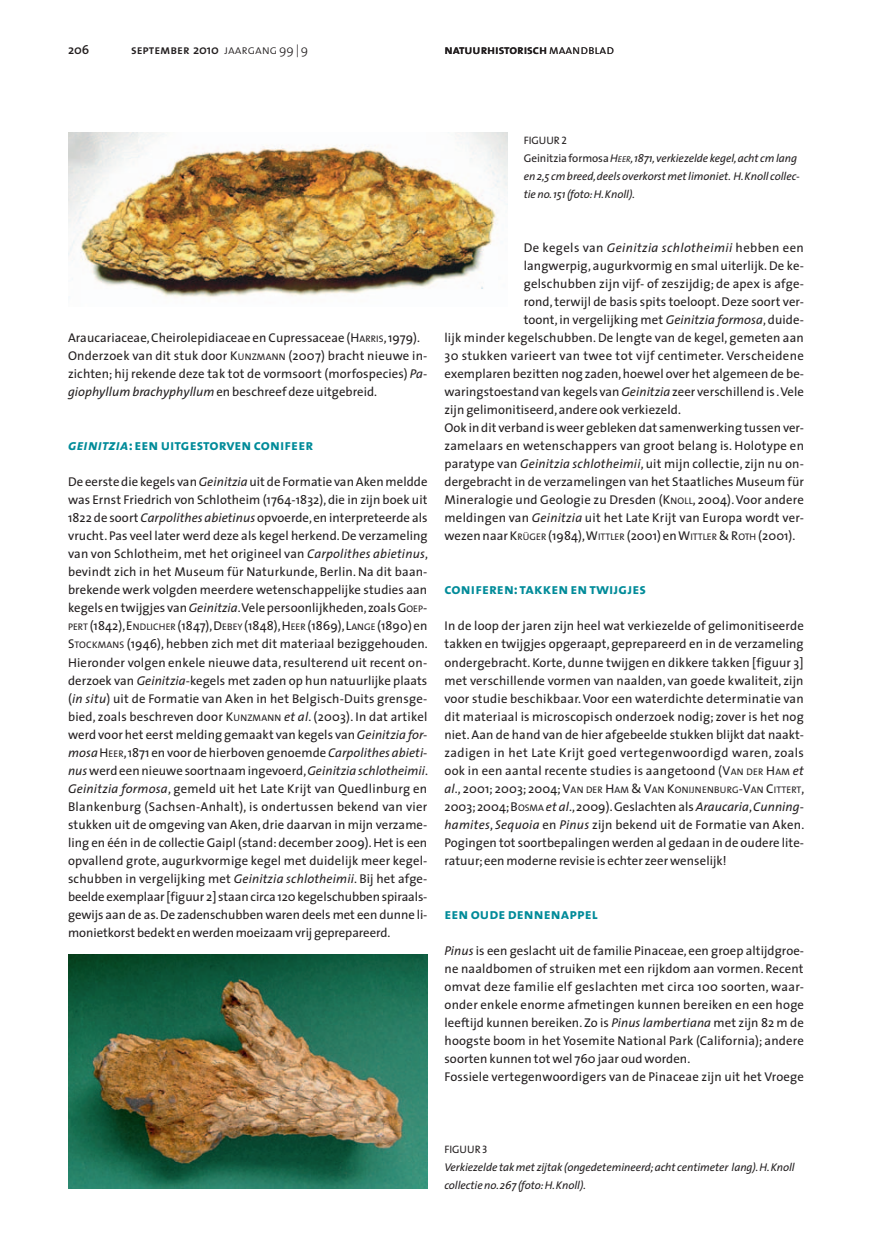
<style>
.page{position:relative;width:872px;height:1234px;background:#fff}
.page>*{position:absolute;margin:0;border:0;box-sizing:border-box;transform-origin:0 0}
.t1{font:15px "The Sans Bold Caps";letter-spacing:.005em;color:#008b99}
.t2{font:12.75px/18px "The Sans";letter-spacing:.01em;color:#231f20;text-align:justify}
.t3{font:12.75px "The Sans";letter-spacing:.03em;color:#231f20}
.t4{font:12.75px "The Sans Semi Bold Caps";letter-spacing:-.005em;color:#231f20}
.t5{font:italic 12.75px "The Sans";letter-spacing:.03em;color:#231f20}
.t6{font:600 12.75px "The Sans";color:#231f20}
.t7{font:italic 11.25px/18px "The Sans";letter-spacing:-.005em;color:#231f20}
.t8{font:10.8px "The Sans Caps";letter-spacing:-.005em;color:#231f20}
.t9{font:9.6px "The Sans";letter-spacing:.015em;color:#231f20}
.s1{font-family:"The Sans";font-weight:600}
.s2{font-family:"The Sans Light Caps"}
.s3{font-family:"The Sans";font-weight:300}
.s4{font-style:normal}
.s5{font-style:inherit}
.s6{font-size:8.4px}
.s7{font-size:9.6px}
.s8{font-style:italic}
.s9{font-style:italic;font-size:12.75px}
.s10{font-size:12.75px}
</style>
<div class="page">
<img style="left:68px;top:132px;width:439px;height:165px">
<img style="left:68px;top:954px;width:359px;height:234px">
<p class="t6" style="left:68px;top:39px;width:23px">206</p>
<p class="t4" style="left:131px;top:39px;width:179px">september <span class="s1">2010</span> <span class="s2">jaargang</span> <span class="s3">99 | 9</span></p>
<p class="t4" style="left:444px;top:39px;width:171px">natuurhistorisch<span class="s2">maandblad</span></p>
<p class="t8" style="left:524px;top:131px;width:44px">FIGUUR 2</p>
<p class="t7" style="left:524px;top:149px;width:277px"><span class="s4">Geinitzia formosa</span><span class="s5">H</span><span class="s6">EER</span>, 1871, verkiezelde kegel, acht cm lang en 2,5 cm breed, deels overkorst met limoniet. H. Knoll collec&shy;tie no. 151 (foto: H. Knoll).</p>
<p class="t2" style="left:68px;top:328px;width:361px;text-align:left">Araucariaceae, Cheirolepidiaceae en Cupressaceae (<span class="s5">H</span><span class="s7">ARRIS</span>, 1979).<br>Onderzoek van dit stuk door <span class="s5">K</span><span class="s7">UNZMANN</span> <span class="s5">(2007)</span> bracht nieuwe in&shy;zichten; hij rekende deze tak tot de vormsoort (morfospecies) <span class="s8">Pa&shy;giophyllum brachyphyllum</span> en beschreef deze uitgebreid.</p>
<p class="t1" style="left:68px;top:432px;width:247px"><span class="s8">geinitzia</span>: een uitgestorven conifeer</p>
<p class="t2" style="left:68px;top:472px;width:361px">De eerste die kegels van <span class="s8">Geinitzia</span> uit de Formatie van Aken meldde was Ernst Friedrich von Schlotheim (1764-1832), die in zijn boek uit 1822 de soort <span class="s8">Carpolithes abietinus</span> opvoerde, en interpreteerde als vrucht. Pas veel later werd deze als kegel herkend. De verzameling van von Schlotheim, met het origineel van <span class="s8">Carpolithes abietinus</span>, bevindt zich in het Museum für Naturkunde, Berlin. Na dit baan&shy;brekende werk volgden meerdere wetenschappelijke studies aan kegels en twijgjes van <span class="s8">Geinitzia</span>. Vele persoonlijkheden, zoals <span class="s5">G</span><span class="s7">OEP</span><span class="s5">-</span><span class="s7">PERT</span> (1842), <span class="s5">E</span> <span class="s7">NDLICH ER</span> (1847), <span class="s5">D</span><span class="s7">EBEY</span> (1848), <span class="s5">H</span><span class="s7">EER</span> (1869), <span class="s5">L</span><span class="s7">ANGE</span> (1890) en <span class="s5">S</span><span class="s7">TOCKMANS</span> (1946), hebben zich met dit materiaal beziggehouden.<br>Hieronder volgen enkele nieuwe data, resulterend uit recent on&shy;derzoek van <span class="s8">Geinitzia</span>-kegels met zaden op hun natuurlijke plaats (<span class="s8">in situ</span>) uit de Formatie van Aken in het Belgisch-Duits grensge&shy;bied, zoals beschreven door <span class="s5">K</span><span class="s7">UNZMANN</span> <span class="s8">et al</span>. (2003). In dat artikel werd voor het eerst melding gemaakt van kegels van <span class="s8">Geinitzia for&shy;mosa</span><span class="s5">H</span><span class="s7">EER</span><span class="s5">, 1871</span> en voor de hierboven genoemde <span class="s8">Carpolithes abieti&shy;nus</span> werd een nieuwe soortnaam ingevoerd, <span class="s8">Geinitzia schlotheimii</span>.<br><span class="s8">Geinitzia formosa</span>, gemeld uit het Late Krijt van Quedlinburg en Blankenburg (Sachsen-Anhalt), is ondertussen bekend van vier stukken uit de omgeving van Aken, drie daarvan in mijn verzame&shy;ling en één in de collectie Gaipl (stand: december 2009). Het is een opvallend grote, augurkvormige kegel met duidelijk meer kegel&shy;schubben in vergelijking met <span class="s8">Geinitzia schlotheimii</span>. Bij het afge&shy;beelde exemplaar [figuur 2] staan circa 120 kegelschubben spiraals&shy;gewijs aan de as. De zadenschubben waren deels met een dunne li&shy;monietkorst bedekt en werden moeizaam vrij geprepareerd.</p>
<p class="t5" style="left:524px;top:237px;width:282px"><span class="s4">De kegels van</span> Geinitzia schlotheimii <span class="s4">hebben een</span></p>
<p class="t2" style="left:524px;top:256px;width:282px">langwerpig, augurkvormig en smal uiterlijk. De ke-</p>
<p class="t2" style="left:524px;top:274px;width:282px">gelschubben zijn vijf- of zeszijdig; de apex is afge-</p>
<p class="t2" style="left:524px;top:292px;width:282px">rond, terwijl de basis spits toeloopt. Deze soort ver-</p>
<p class="t2" style="left:524px;top:310px;width:282px">toont, in vergelijking met <span class="s8">Geinitzia formosa</span>, duide-</p>
<p class="t2" style="left:444px;top:328px;width:361px">lijk minder kegelschubben. De lengte van de kegel, gemeten aan</p>
<p class="t3" style="left:444px;top:345px;width:361px">30 stukken varieert van twee tot vijf centimeter. Verscheidene</p>
<p class="t2" style="left:444px;top:364px;width:361px">exemplaren bezitten nog zaden, hoewel over het algemeen de be-</p>
<p class="t2" style="left:444px;top:382px;width:361px">waringstoestand van kegels van <span class="s8">Geinitzia</span> zeer verschillend is . Vele</p>
<p class="t2" style="left:444px;top:400px;width:238px">zijn gelimonitiseerd, andere ook verkiezeld.</p>
<p class="t2" style="left:444px;top:418px;width:361px">Ook in dit verband is weer gebleken dat samenwerking tussen ver-</p>
<p class="t2" style="left:444px;top:436px;width:361px">zamelaars en wetenschappers van groot belang is. Holotype en</p>
<p class="t2" style="left:444px;top:454px;width:361px">paratype van <span class="s8">Geinitzia schlotheimii</span>, uit mijn collectie, zijn nu on-</p>
<p class="t2" style="left:444px;top:472px;width:361px">dergebracht in de verzamelingen van het Staatliches Museum für</p>
<p class="t2" style="left:444px;top:490px;width:361px">Mineralogie und Geologie zu Dresden (<span class="s5">K</span><span class="s7">NOLL</span>, 2004). Voor andere</p>
<p class="t2" style="left:444px;top:508px;width:361px">meldingen van <span class="s8">Geinitzia</span> uit het Late Krijt van Europa wordt ver-</p>
<p class="t2" style="left:444px;top:526px;width:352px">wezen naar <span class="s5">K</span><span class="s7">RÜGER</span> (1984), <span class="s5">W</span><span class="s7">ITTLER</span> (2001) en <span class="s5">W</span><span class="s7">ITTLER</span> <span class="s5">&amp; R</span><span class="s7">OTH</span> (2001).</p>
<p class="t1" style="left:444px;top:576px;width:203px">coniferen: takken en twijgjes</p>
<p class="t2" style="left:444px;top:616px;width:361px">In de loop der jaren zijn heel wat verkiezelde of gelimonitiseerde takken en twijgjes opgeraapt, geprepareerd en in de verzameling ondergebracht. Korte, dunne twijgen en dikkere takken [figuur 3] met verschillende vormen van naalden, van goede kwaliteit, zijn voor studie beschikbaar. Voor een waterdichte determinatie van dit materiaal is microscopisch onderzoek nodig; zover is het nog niet. Aan de hand van de hier afgebeelde stukken blijkt dat naakt&shy;zadigen in het Late Krijt goed vertegenwoordigd waren, zoals ook in een aantal recente studies is aangetoond (<span class="s5">V</span><span class="s7">AN DER</span> <span class="s5">H</span><span class="s7">AM</span> <span class="s8">et</span></p>
<p class="t9" style="left:444px;top:781px;width:361px"><span class="s9">al</span><span class="s10">., 2001; 2003; 2004;</span> <span class="s10">V</span>AN DER <span class="s10">H</span>AM <span class="s10">&amp; V</span>AN <span class="s10">K</span>ONIJNENBURG<span class="s10">-V</span>AN <span class="s10">C</span>ITTERT<span class="s10">,</span></p>
<p class="t2" style="left:444px;top:796px;width:361px">2003; 2004; <span class="s5">B</span><span class="s7">OSMA</span> <span class="s8">et al</span>., 2009). Geslachten als <span class="s8">Araucaria</span>, <span class="s8">Cunning&shy;hamites</span>, <span class="s8">Sequoia</span> en <span class="s8">Pinus</span> zijn bekend uit de Formatie van Aken.<br>Pogingen tot soortbepalingen werden al gedaan in de oudere lite&shy;ratuur; een moderne revisie is echter zeer wenselijk!</p>
<p class="t1" style="left:444px;top:900px;width:155px">een oude dennenappel</p>
<p class="t2" style="left:444px;top:940px;width:361px;text-align:left"><span class="s8">Pinus</span> is een geslacht uit de familie Pinaceae, een groep altijdgroe&shy;ne naaldbomen of struiken met een rijkdom aan vormen. Recent omvat deze familie elf geslachten met circa 100 soorten, waar&shy;onder enkele enorme afmetingen kunnen bereiken en een hoge leeftijd kunnen bereiken. Zo is <span class="s8">Pinus lambertiana</span> met zijn 82 m de hoogste boom in het Yosemite National Park (California); andere soorten kunnen tot wel 760 jaar oud worden.<br>Fossiele vertegenwoordigers van de Pinaceae zijn uit het Vroege</p>
<p class="t8" style="left:444px;top:1139px;width:44px">FIGUUR 3</p>
<p class="t7" style="left:444px;top:1157px;width:352px">Verkiezelde tak met zijtak (ongedetemineerd; acht centimeter lang). H. Knoll collectie no. 267 (foto: H. Knoll).</p>
</div>
